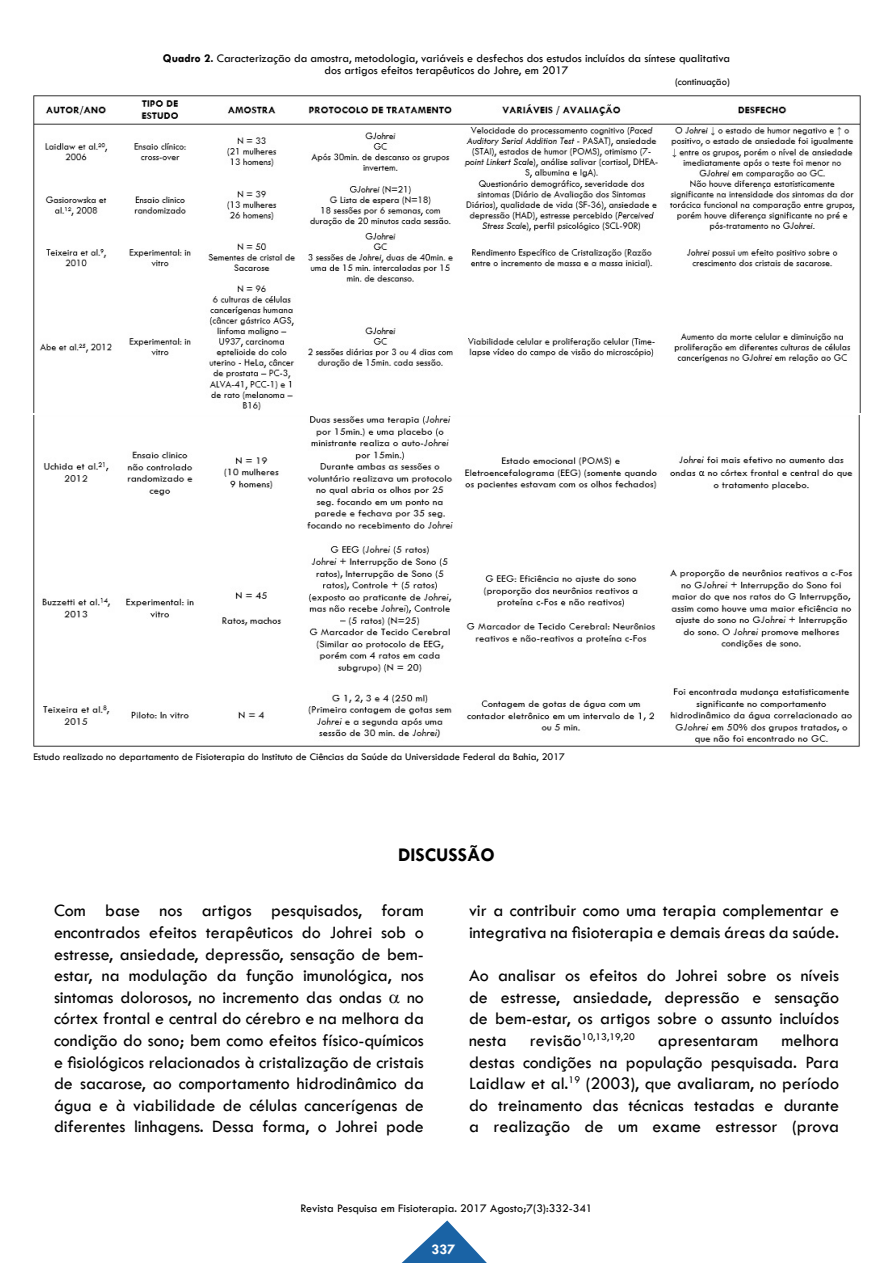
<style>
.page{position:relative;width:893px;height:1263px;background:#fff}
.page>*{position:absolute;margin:0;border:0;box-sizing:border-box;transform-origin:0 0}
.t1{font:700 19.5px "Tw Cen";color:#000}
.t2{font:18px/21.6px "Tw Cen";color:#000;text-align:justify}
.t3{font:700 15px "Tw Cen";color:#fff}
.t4{font:12px/12px "Tw Cen";color:#000;text-align:center}
.t5{font:10.5px "Tw Cen";color:#000}
.s1{font-weight:700}
.s2{font-size:18px}
</style>
<div class="page">
<svg style="left:402px;top:1220px;width:85px;height:43px"></svg>
<img style="left:33px;top:96px;width:828px;height:316px">
<img style="left:33px;top:416px;width:827px;height:331px">
<p class="t4" style="left:163px;top:52px;width:569px"><span class="s1">Quadro 2.</span> Caracterização da amostra, metodologia, variáveis e desfechos dos estudos incluídos da síntese qualitativa dos artigos efeitos terapêuticos do Johre, em 2017</p>
<p class="t5" style="left:675px;top:75px;width:56px">(continuação)</p>
<p class="t5" style="left:33px;top:750px;width:533px">Estudo realizado no departamento de Fisioterapia do Instituto de Ciências da Saúde da Universidade Federal da Bahia, 2017</p>
<p class="t1" style="left:398px;top:843px;width:98px">DISCUSSÃO</p>
<p class="t2" style="left:54px;top:900px;width:371px">Com base nos artigos pesquisados, foram encontrados efeitos terapêuticos do Johrei sob o estresse, ansiedade, depressão, sensação de bem&shy;estar, na modulação da função imunológica, nos sintomas dolorosos, no incremento das ondas</p>
<p class="t2" style="left:54px;top:986px;width:371px;text-indent:353px">no córtex frontal e central do cérebro e na melhora da condição do sono; bem como efeitos físico-químicos e fisiológicos relacionados à cristalização de cristais de sacarose, ao comportamento hidrodinâmico da água e à viabilidade de células cancerígenas de diferentes linhagens. Dessa forma, o Johrei pode</p>
<p class="t2" style="left:469px;top:900px;width:371px">vir a contribuir como uma terapia complementar e integrativa na fisioterapia e demais áreas da saúde.</p>
<p class="t2" style="left:469px;top:965px;width:371px">Ao analisar os efeitos do Johrei sobre os níveis de estresse, ansiedade, depressão e sensação de bem-estar, os artigos sobre o assunto incluídos nesta</p>
<p class="t5" style="left:530px;top:1030px;width:106px"><span class="s2">revisão</span>10,13,19,20</p>
<p class="t2" style="left:658px;top:1029px;width:102px">apresentaram</p>
<p class="t2" style="left:469px;top:1029px;width:371px;text-indent:312px">melhora destas condições na população pesquisada. Para Laidlaw et al.<sup>19</sup> (2003), que avaliaram, no período do treinamento das técnicas testadas e durante a realização de um exame estressor (prova</p>
<p class="t4" style="left:300px;top:1202px;width:294px">Revista Pesquisa em Fisioterapia. 2017 Agosto;7(3):332-341</p>
<p class="t3" style="left:432px;top:1240px;width:25px">337</p>
</div>
